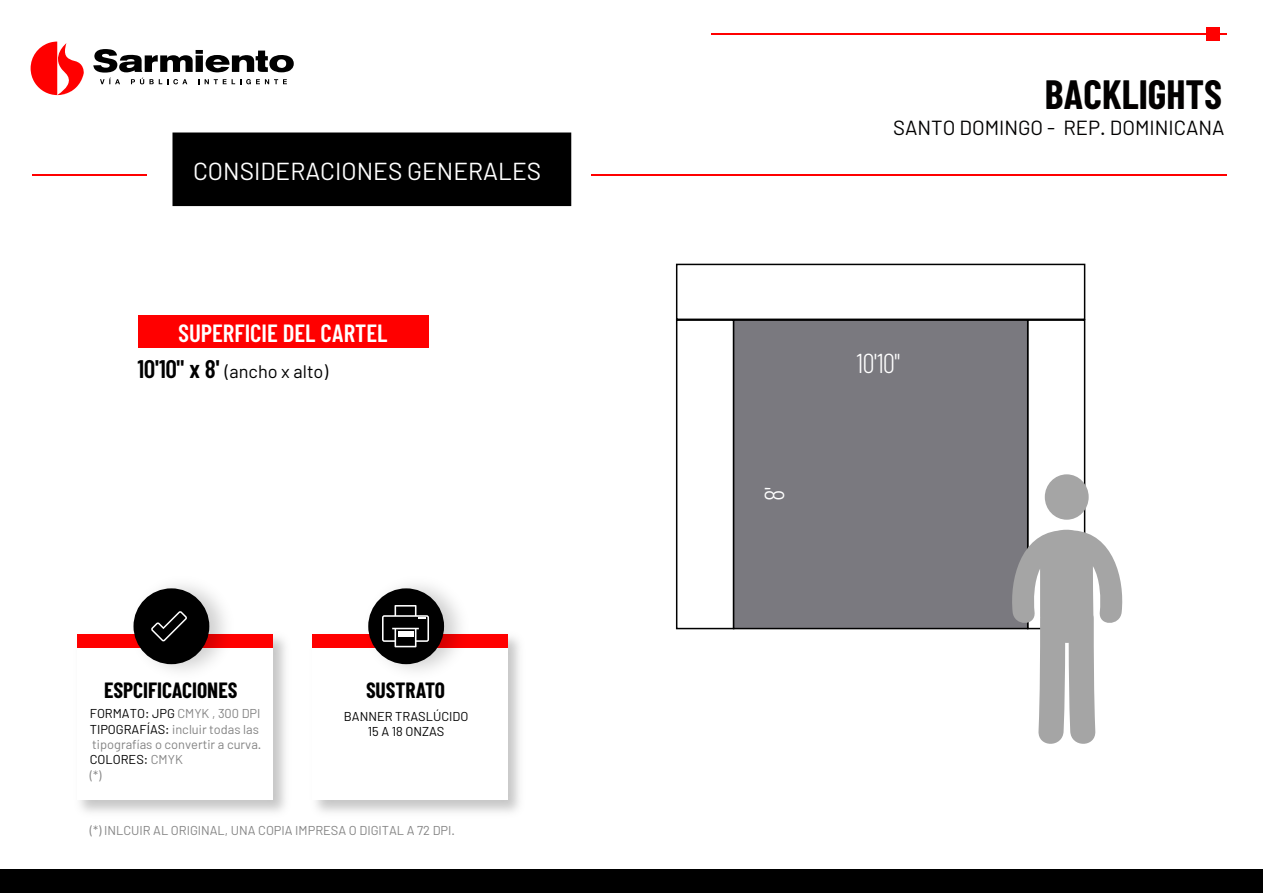
<style>
.page{position:relative;width:1263px;height:893px;background:#fff}
.page>*{position:absolute;margin:0;border:0;box-sizing:border-box;transform-origin:0 0}
.t1{font:700 39.9px "Barlow Condensed";color:#020000}
.t2{font:300 27.3px "Barlow Condensed";color:#fff}
.t3{font:600 24.9px "Barlow Condensed";color:#fff}
.t4{font:24.45px "Barlow";color:#fff}
.t5{font:700 21.45px "Barlow Condensed";color:#000}
.t6{font:20.4px "Barlow";color:#020000}
.t7{font:18.15px "Barlow";color:#000}
.t8{font:12.9px/15.5px "Barlow";color:#848484}
.t9{font:12.9px/15.5px "Barlow";color:#000;text-align:center}
.s1{font-family:"Barlow Condensed";font-weight:600;font-size:25.35px}
.s2{color:#000}
</style>
<div class="page">
<div style="left:138px;top:316px;width:291px;height:32px;background:#f00"></div>
<svg style="left:31px;top:42px;width:53px;height:54px"></svg>
<svg style="left:93px;top:49px;width:201px;height:35px"></svg>
<div style="left:0;top:870px;width:1263px;height:23px;background:#000"></div>
<img style="left:80px;top:634px;width:206px;height:179px">
<div style="left:77px;top:634px;width:195px;height:166px;background:#fff"></div>
<div style="left:77px;top:634px;width:195px;height:14px;background:#f00"></div>
<img style="left:138px;top:585px;width:89px;height:86px">
<div style="left:136px;top:591px;width:71px;height:71px;background:#000;border-radius:50%"></div>
<div style="left:133px;top:588px;width:76px;height:76px;border:4px solid #000;border-radius:50%"></div>
<svg style="left:151px;top:611px;width:36px;height:31px"></svg>
<img style="left:316px;top:634px;width:204px;height:179px">
<div style="left:312px;top:634px;width:195px;height:166px;background:#fff"></div>
<div style="left:312px;top:634px;width:195px;height:14px;background:#f00"></div>
<img style="left:368px;top:585px;width:94px;height:86px">
<div style="left:370px;top:591px;width:72px;height:71px;background:#000;border-radius:50%"></div>
<div style="left:368px;top:588px;width:76px;height:76px;border:4px solid #000;border-radius:50%"></div>
<hr style="left:591px;top:174px;width:635px;height:2px;background:#f00">
<div style="left:172px;top:133px;width:399px;height:73px;background:#000"></div>
<hr style="left:32px;top:174px;width:115px;height:2px;background:#f00">
<div style="left:1206px;top:28px;width:14px;height:13px;background:#f00"></div>
<hr style="left:711px;top:33px;width:515px;height:2px;background:#f00">
<svg style="left:382px;top:605px;width:47px;height:42px"></svg>
<div style="left:676px;top:264px;width:409px;height:56px;border:2px solid #000"></div>
<div style="left:676px;top:319px;width:58px;height:310px;border:2px solid #000"></div>
<div style="left:1027px;top:319px;width:58px;height:310px;border:2px solid #000"></div>
<div style="left:733px;top:319px;width:295px;height:310px;background:#7a797f;border:2px solid #000"></div>
<div style="left:1045px;top:474px;width:44px;height:46px;background:#a5a5a5;border-radius:50%"></div>
<svg style="left:1009px;top:529px;width:114px;height:215px"></svg>
<h3 class="t4" style="left:193px;top:156px;width:350px">CONSIDERACIONES GENERALES</h3>
<h3 class="t3" style="left:178px;top:317px;width:211px">SUPERFICIE DEL CARTEL</h3>
<h3 class="t7" style="left:138px;top:360px;width:192px"><span class="s1">10'10" x 8'</span> (ancho x alto)</h3>
<h3 class="t5" style="left:104px;top:677px;width:135px">ESPCIFICACIONES</h3>
<p class="t8" style="left:90px;top:705px;width:173px"><span class="s2">FORMATO: JPG</span> CMYK , 300 DPI<br><span class="s2">TIPOGRAFÍAS:</span> incluir todas las tipografías o convertir a curva.<br><span class="s2">COLORES:</span> CMYK<br>(*)</p>
<h3 class="t5" style="left:366px;top:677px;width:81px">SUSTRATO</h3>
<p class="t9" style="left:344px;top:708px;width:126px">BANNER TRASLÚCIDO<br>15 A 18 ONZAS</p>
<p class="t8" style="left:90px;top:822px;width:367px">(*) INLCUIR AL ORIGINAL, UNA COPIA IMPRESA O DIGITAL A 72 DPI.</p>
<h1 class="t1" style="left:1045px;top:69px;width:179px">BACKLIGHTS</h1>
<h3 class="t6" style="left:893px;top:115px;width:333px">SANTO DOMINGO - REP. DOMINICANA</h3>
<h2 class="t2" style="left:757px;top:501px;width:16px;rotate:-90deg">8'</h2>
<h2 class="t2" style="left:856px;top:347px;width:45px">10'10"</h2>
</div>
